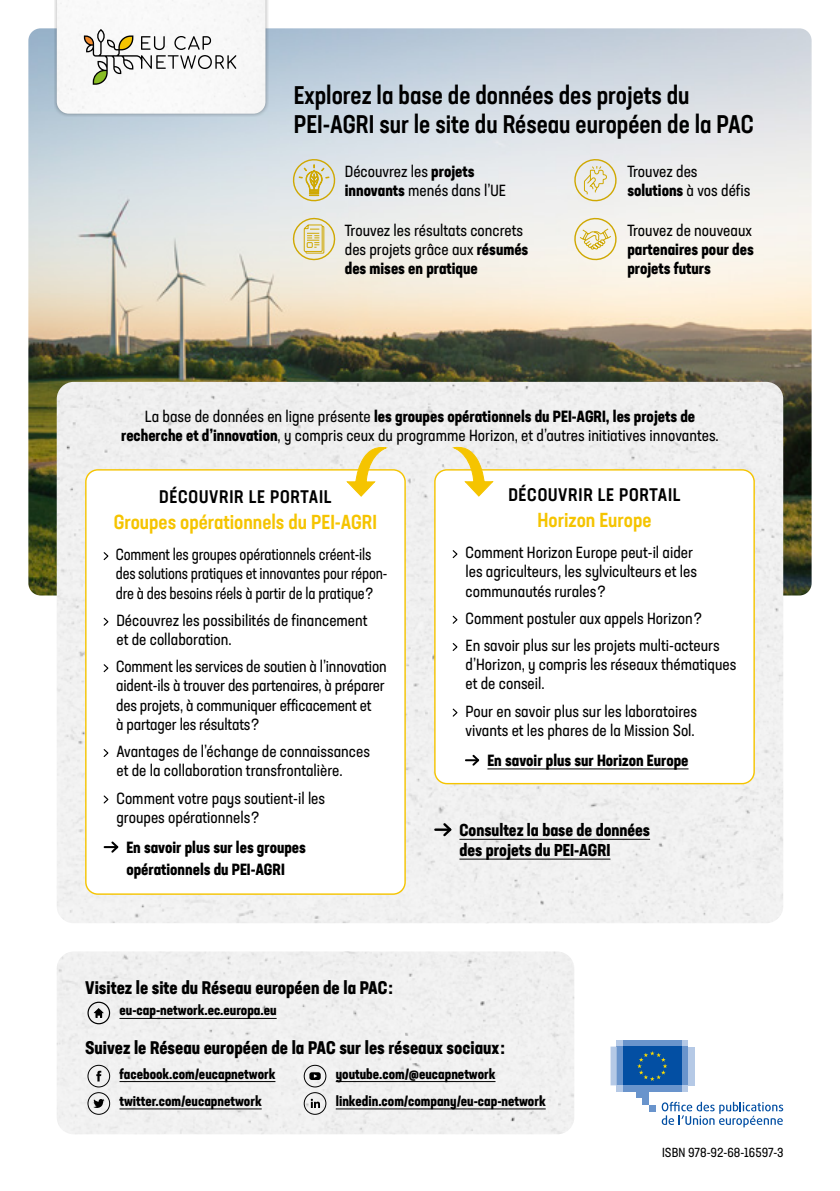
<style>
.page{position:relative;width:840px;height:1191px;background:#fff}
.page>*{position:absolute;margin:0;border:0;box-sizing:border-box;transform-origin:0 0}
.t1{font:500 condensed 25.2px/28.4px "Neusa Next Std";color:#000}
.t2{font:500 condensed 20px "Neusa Next Std";color:#f5c400}
.t3{font:700 condensed 18px "Neusa Next Std";color:#000}
.t4{font:500 condensed 18px "Neusa Next Std";letter-spacing:.04em;color:#000}
.t5{font:700 condensed 17px/19.8px "Neusa Next Std";color:#000}
.t6{font:condensed 16px/19.2px "Neusa Next Std";color:#000}
.t7{font:condensed 16px/19.2px "Neusa Next Std";color:#000;scale:.95 1}
.t8{font:700 condensed 16px/19.2px "Neusa Next Std";color:#000}
.t9{font:700 condensed 14px "Neusa Next Std";color:#000}
.t10{font:condensed 13px "Neusa Next Std";color:#000}
.s1{font-weight:700}
</style>
<div class="page">
<img style="left:28px;top:28px;width:783px;height:567px">
<div style="left:54px;top:0;width:214px;height:117px;background:#000;opacity:.3"></div>
<svg style="left:57px;top:0;width:208px;height:114px"></svg>
<div style="left:57px;top:951px;width:517px;height:183px;background:#f0f0f0"></div>
<hr style="left:119px;top:1018px;width:157px;height:1px;background:#000">
<svg style="left:94px;top:1008px;width:10px;height:10px"></svg>
<div style="left:87px;top:1001px;width:23px;height:23px;border:1px solid #000;border-radius:50%"></div>
<hr style="left:119px;top:1081px;width:156px;height:1px;background:#000">
<hr style="left:335px;top:1081px;width:160px;height:1px;background:#000">
<hr style="left:119px;top:1108px;width:142px;height:1px;background:#000">
<hr style="left:335px;top:1108px;width:210px;height:1px;background:#000">
<svg style="left:96px;top:1070px;width:5px;height:11px"></svg>
<div style="left:87px;top:1064px;width:23px;height:23px;border:1px solid #000;border-radius:50%"></div>
<svg style="left:309px;top:1072px;width:11px;height:8px"></svg>
<div style="left:303px;top:1064px;width:23px;height:23px;border:1px solid #000;border-radius:50%"></div>
<svg style="left:93px;top:1099px;width:11px;height:9px"></svg>
<div style="left:87px;top:1092px;width:23px;height:22px;border:1px solid #000;border-radius:50%"></div>
<svg style="left:310px;top:1098px;width:10px;height:10px"></svg>
<div style="left:303px;top:1092px;width:23px;height:22px;border:1px solid #000;border-radius:50%"></div>
<div style="left:616px;top:1085px;width:71px;height:6px;background:#b5c9e6"></div>
<div style="left:616px;top:1040px;width:71px;height:6px;background:#b5c9e6"></div>
<div style="left:622px;top:1040px;width:59px;height:6px;background:#6994cc"></div>
<div style="left:622px;top:1085px;width:59px;height:6px;background:#6994cc"></div>
<div style="left:681px;top:1046px;width:6px;height:39px;background:#6994cc"></div>
<div style="left:687px;top:1046px;width:7px;height:39px;background:#b5c9e6"></div>
<div style="left:616px;top:1046px;width:6px;height:39px;background:#6994cc"></div>
<svg style="left:610px;top:1046px;width:6px;height:39px"></svg>
<div style="left:635px;top:1085px;width:13px;height:13px;background:#6994cc"></div>
<div style="left:642px;top:1085px;width:6px;height:19px;background:#6994cc"></div>
<div style="left:648px;top:1104px;width:7px;height:7px;background:#6994cc"></div>
<div style="left:622px;top:1046px;width:59px;height:39px;background:#034fa3"></div>
<svg style="left:637px;top:1051px;width:30px;height:30px"></svg>
<svg style="left:661px;top:1101px;width:121px;height:26px"></svg>
<svg style="left:291px;top:157px;width:46px;height:46px;background:#dbd8b8"></svg>
<svg style="left:291px;top:216px;width:46px;height:46px;background:#e5debb"></svg>
<svg style="left:572px;top:157px;width:46px;height:46px;background:#e7e2cb"></svg>
<svg style="left:572px;top:216px;width:46px;height:46px;background:#eee5c5"></svg>
<div style="left:57px;top:382px;width:725px;height:541px;background:#f0f0f0"></div>
<div style="left:86px;top:470px;width:319px;height:424px;background:#fff;border-radius:12px"></div>
<svg style="left:103px;top:552px;width:6px;height:9px"></svg>
<svg style="left:103px;top:617px;width:6px;height:9px"></svg>
<svg style="left:103px;top:664px;width:6px;height:9px"></svg>
<svg style="left:103px;top:749px;width:6px;height:8px"></svg>
<svg style="left:103px;top:795px;width:6px;height:9px"></svg>
<svg style="left:104px;top:841px;width:14px;height:11px"></svg>
<div style="left:85px;top:469px;width:320px;height:425px;border:1px solid #f5c400;border-radius:12px"></div>
<div style="left:434px;top:470px;width:319px;height:313px;background:#fff;border-radius:12px"></div>
<hr style="left:487px;top:768px;width:201px;height:1px;background:#000">
<svg style="left:452px;top:550px;width:6px;height:9px"></svg>
<svg style="left:452px;top:615px;width:6px;height:9px"></svg>
<svg style="left:452px;top:643px;width:6px;height:8px"></svg>
<svg style="left:452px;top:708px;width:6px;height:9px"></svg>
<svg style="left:465px;top:754px;width:14px;height:12px"></svg>
<div style="left:434px;top:469px;width:320px;height:315px;border:1px solid #f5c400;border-radius:12px"></div>
<svg style="left:345px;top:443px;width:42px;height:54px"></svg>
<svg style="left:452px;top:443px;width:42px;height:54px"></svg>
<hr style="left:459px;top:839px;width:190px;height:1px;background:#000">
<hr style="left:459px;top:858px;width:151px;height:1px;background:#000">
<hr style="left:435px;top:828px;width:15px;height:3px;background:#000">
<svg style="left:441px;top:823px;width:10px;height:13px"></svg>
<h1 class="t1" style="left:293px;top:81px;width:461px">Explorez la base de données des projets du<br>PEI-AGRI sur le site du Réseau européen de la PAC</h1>
<p class="t6" style="left:344px;top:161px;width:163px">Découvrez les <span class="s1">projets innovants</span> menés dans l’UE</p>
<p class="t6" style="left:344px;top:220px;width:185px">Trouvez les résultats concrets des projets grâce aux <span class="s1">résumés des mises en pratique</span></p>
<p class="t6" style="left:627px;top:161px;width:124px">Trouvez des <span class="s1">solutions</span> à vos défis</p>
<p class="t6" style="left:627px;top:220px;width:126px">Trouvez de nouveaux</p>
<p class="t8" style="left:627px;top:239px;width:128px">partenaires pour des projets futurs</p>
<p class="t6" style="left:121px;top:406px;width:599px;text-align:center">La base de données en ligne présente <span class="s1">les groupes opérationnels du PEI-AGRI, les projets de recherche et d’innovation</span>, y compris ceux du programme Horizon, et d’autres initiatives innovantes.</p>
<p class="t4" style="left:159px;top:486px;width:174px">DÉCOUVRIR LE PORTAIL</p>
<p class="t2" style="left:114px;top:509px;width:265px">Groupes opérationnels du PEI-AGRI</p>
<p class="t7" style="left:116px;top:545px;width:287px">Comment les groupes opérationnels créent-ils des solutions pratiques et innovantes pour répon&shy;dre à des besoins réels à partir de la pratique ?</p>
<p class="t6" style="left:116px;top:610px;width:252px">Découvrez les possibilités de financement et de collaboration.</p>
<p class="t6" style="left:116px;top:657px;width:272px">Comment les services de soutien à l’innovation aident-ils à trouver des partenaires, à préparer des projets, à communiquer efficacement et<br>à partager les résultats ?</p>
<p class="t6" style="left:116px;top:741px;width:255px">Avantages de l’échange de connaissances et de la collaboration transfrontalière.</p>
<p class="t6" style="left:116px;top:788px;width:210px">Comment votre pays soutient-il les groupes opérationnels ?</p>
<p class="t8" style="left:126px;top:836px;width:181px;line-height:22px">En savoir plus sur les groupes opérationnels du PEI-AGRI</p>
<p class="t4" style="left:508px;top:484px;width:174px">DÉCOUVRIR LE PORTAIL</p>
<p class="t2" style="left:537px;top:507px;width:115px">Horizon Europe</p>
<p class="t6" style="left:465px;top:543px;width:233px">Comment Horizon Europe peut-il aider les agriculteurs, les sylviculteurs et les communautés rurales ?</p>
<p class="t6" style="left:465px;top:604px;width:255px;line-height:27.2px">Comment postuler aux appels Horizon ?<br>En savoir plus sur les projets multi-acteurs</p>
<p class="t6" style="left:465px;top:655px;width:272px">d’Horizon, y compris les réseaux thématiques et de conseil.</p>
<p class="t6" style="left:465px;top:701px;width:233px">Pour en savoir plus sur les laboratoires vivants et les phares de la Mission Sol.</p>
<p class="t8" style="left:487px;top:750px;width:202px">En savoir plus sur Horizon Europe</p>
<p class="t5" style="left:459px;top:820px;width:192px">Consultez la base de données des projets du PEI-AGRI</p>
<p class="t3" style="left:85px;top:976px;width:309px">Visitez le site du Réseau européen de la PAC :</p>
<p class="t9" style="left:119px;top:1001px;width:158px">eu-cap-network.ec.europa.eu</p>
<p class="t3" style="left:85px;top:1036px;width:421px">Suivez le Réseau européen de la PAC sur les réseaux sociaux :</p>
<p class="t9" style="left:119px;top:1064px;width:157px">facebook.com/eucapnetwork</p>
<p class="t9" style="left:335px;top:1064px;width:161px">youtube.com/@eucapnetwork</p>
<p class="t9" style="left:119px;top:1092px;width:144px">twitter.com/eucapnetwork</p>
<p class="t9" style="left:335px;top:1092px;width:211px">linkedin.com/company/eu-cap-network</p>
<p class="t10" style="left:661px;top:1144px;width:123px">ISBN 978-92-68-16597-3</p>
</div>
